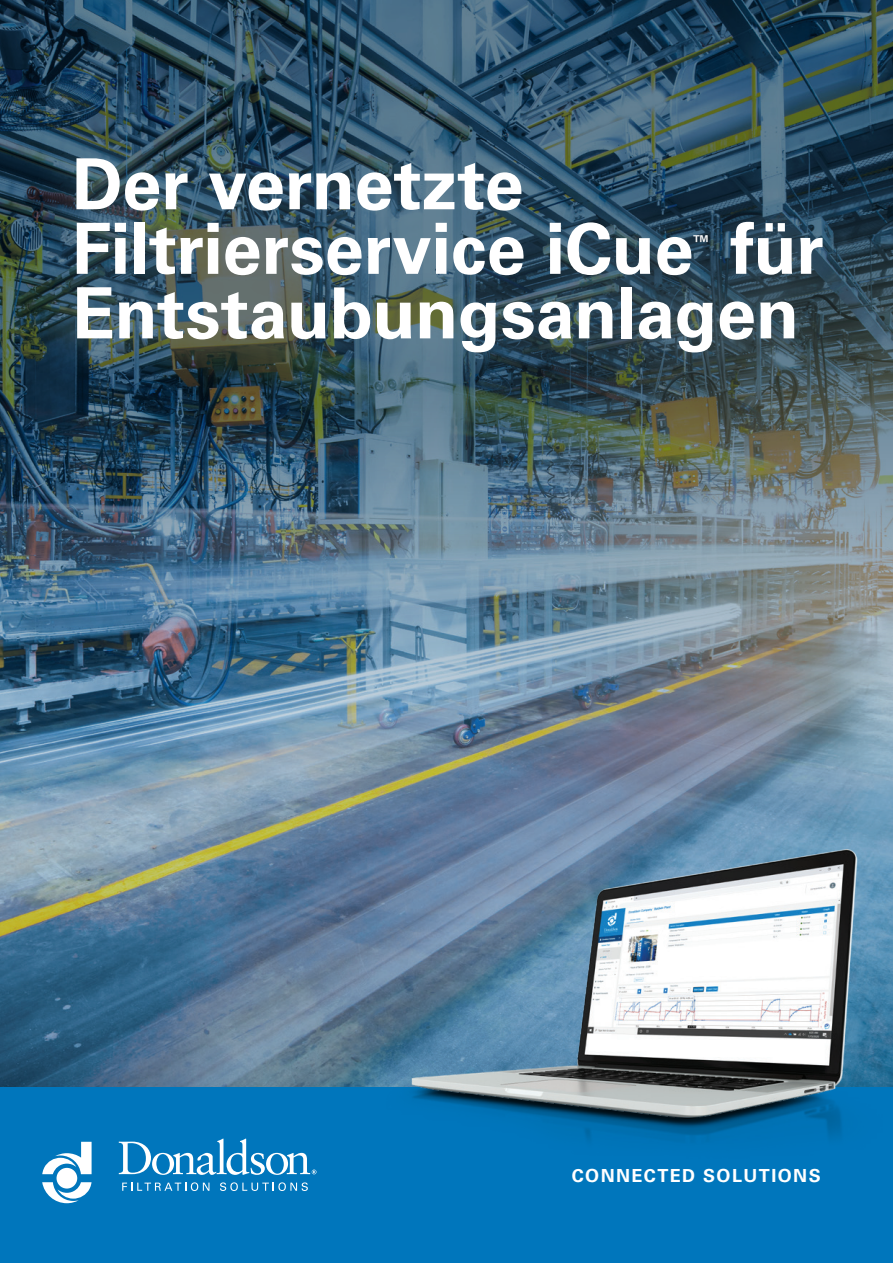
<style>
.page{position:relative;width:893px;height:1263px;background:#fff}
.page>*{position:absolute;margin:0;border:0;box-sizing:border-box;transform-origin:0 0}
.t1{font:700 70.65px/64.5px "Univers";letter-spacing:-.005em;color:#fff}
.t2{font:700 19.05px "Univers";color:#fff}
.t3{font:700 18px "Univers";letter-spacing:.08em;color:#fff}
</style>
<div class="page">
<img style="left:0;top:1012px;width:381px;height:75px">
<img style="left:0;top:0;width:893px;height:1012px">
<div style="left:31px;top:114px;width:834px;height:282px;background:#7794a2;opacity:.55"></div>
<div style="left:0;top:1087px;width:893px;height:176px;background:#0076bc"></div>
<svg style="left:122px;top:1182px;width:87px;height:9px"></svg>
<svg style="left:220px;top:1182px;width:88px;height:9px"></svg>
<svg style="left:42px;top:1142px;width:50px;height:61px"></svg>
<svg style="left:119px;top:1138px;width:197px;height:37px"></svg>
<img style="left:381px;top:850px;width:512px;height:292px">
<p class="t1" style="left:72px;top:153px;width:623px">Der vernetzte<br>Filtrierservice iCue</p>
<p class="t1" style="left:72px;top:217px;width:753px;text-indent:659px">für<br>Entstaubungsanlagen</p>
<p class="t2" style="left:692px;top:231px;width:21px">™</p>
<p class="t3" style="left:572px;top:1165px;width:250px">CONNECTED SOLUTIONS</p>
</div>
